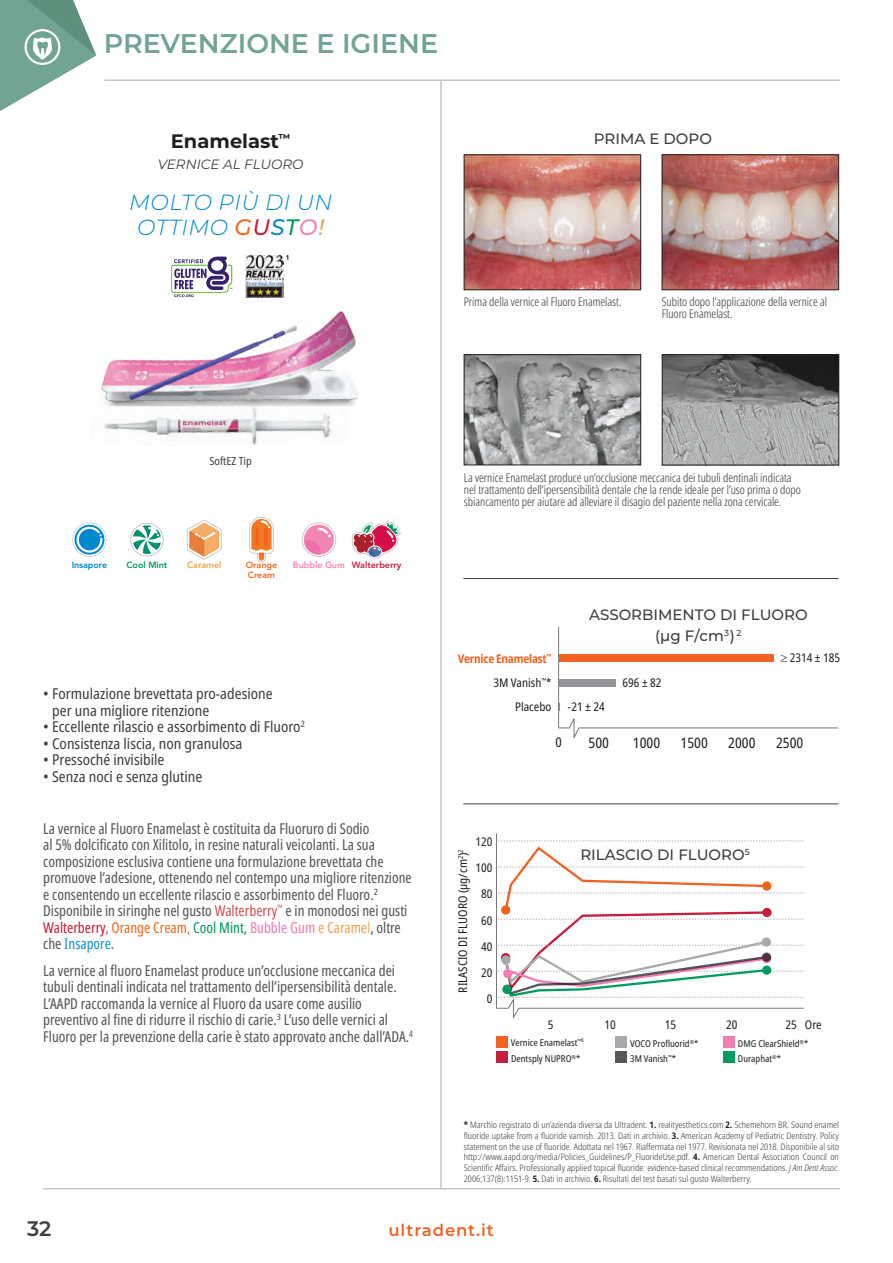
<style>
.page{position:relative;width:893px;height:1263px;background:#fff}
.page>*{position:absolute;margin:0;border:0;box-sizing:border-box;transform-origin:0 0}
.t1{font:600 27px "Montserrat";color:#71a492}
.t2{font:italic 300 21.9px/25.2px "Montserrat";letter-spacing:.02em;color:#0088ce;text-align:center}
.t3{font:600 21px "Montserrat";color:#3e3e3f}
.t4{font:700 19.5px "Montserrat";color:#231f20}
.t5{font:600 16.5px "Montserrat";letter-spacing:.05em;color:#f26221}
.t6{font:extra-condensed 15px/16.5px "Noto Sans";color:#57585a}
.t7{font:condensed 15px/16.5px "Noto Sans";color:#3e3e3f}
.t8{font:500 15px/21px "Montserrat";color:#3e3e3f;text-align:center}
.t9{font:condensed 14.4px "Noto Sans";color:#231f20}
.t10{font:italic 13.5px "Montserrat";color:#3e3e3f}
.t11{font:condensed 13.5px "Noto Sans";color:#231f20}
.t12{font:300 extra-condensed 12px/12px "Noto Sans";color:#3e3e3f}
.t13{font:condensed 12px "Noto Sans";color:#231f20}
.t14{font:700 condensed 12px "Noto Sans";letter-spacing:-.02em;color:#f26221}
.t15{font:condensed 11.25px "Noto Sans";color:#3e3e3f}
.t16{font:condensed 9.45px/14.9px "Noto Sans";color:#231f20}
.t17{font:300 condensed 9px/10.8px "Noto Sans";color:#3e3e3f;text-align:justify}
.t18{font:800 9px "Avenir LT Std";letter-spacing:-.005em;color:#f36a21}
.t19{font:800 9px "Avenir LT Std";letter-spacing:-.005em;color:#c51f3d}
.t20{font:800 9px "Avenir LT Std";letter-spacing:-.005em;color:#f287b6}
.t21{font:800 9px "Avenir LT Std";letter-spacing:-.005em;color:#0088ce}
.t22{font:800 9px "Avenir LT Std";letter-spacing:-.005em;color:#029d5e}
.t23{font:800 9px "Avenir LT Std";letter-spacing:-.005em;color:#f4a052}
.t24{font:700 condensed 7.05px "Noto Sans";color:#231f20}
.s1{font-weight:500;font-size:22.35px;color:#f36a21}
.s2{font-weight:500;font-size:22.35px;color:#c51f3d}
.s3{font-weight:500;font-size:22.35px}
.s4{font-weight:500;font-size:22.35px;color:#029d5e}
.s5{font-weight:500;font-size:22.35px;color:#f287b6}
.s6{font-weight:500;font-size:22.35px;color:#f4a052}
.s7{color:#cf5457}
.s8{color:#c51f3d}
.s9{color:#f36a21}
.s10{color:#029d5e}
.s11{color:#f17fb1}
.s12{color:#f4a052}
.s13{color:#f7b171}
.s14{color:#1097d6}
.s15{font-weight:700;color:#231f20}
.s16{font-style:italic}
</style>
<div class="page">
<svg style="left:0;top:0;width:96px;height:111px"></svg>
<hr style="left:441px;top:81px;width:1px;height:1107px;background:#a8a9ad">
<hr style="left:104px;top:80px;width:736px;height:1px;background:#a8a9ad">
<hr style="left:43px;top:1188px;width:797px;height:1px;background:#a8a9ad">
<div style="left:496px;top:1036px;width:12px;height:12px;background:#f26221"></div>
<div style="left:496px;top:1051px;width:12px;height:12px;background:#c51f3d"></div>
<div style="left:615px;top:1036px;width:12px;height:12px;background:#a8a9ad"></div>
<div style="left:615px;top:1051px;width:12px;height:12px;background:#57585a"></div>
<div style="left:723px;top:1036px;width:11px;height:12px;background:#f17fb1"></div>
<div style="left:723px;top:1051px;width:11px;height:12px;background:#029d5e"></div>
<svg style="left:496px;top:841px;width:308px;height:177px"></svg>
<hr style="left:496px;top:833px;width:1px;height:175px;background:#76787b">
<svg style="left:464px;top:354px;width:177px;height:111px;background:#9b9b9c"></svg>
<svg style="left:662px;top:354px;width:177px;height:111px;background:#888989"></svg>
<img style="left:464px;top:154px;width:177px;height:136px">
<img style="left:662px;top:154px;width:177px;height:136px">
<svg style="left:302px;top:522px;width:34px;height:35px"></svg>
<svg style="left:72px;top:523px;width:35px;height:34px"></svg>
<svg style="left:130px;top:523px;width:34px;height:33px"></svg>
<svg style="left:187px;top:520px;width:35px;height:40px"></svg>
<svg style="left:249px;top:517px;width:25px;height:46px"></svg>
<svg style="left:352px;top:521px;width:49px;height:38px"></svg>
<hr style="left:463px;top:804px;width:375px;height:1px;background:#3e3e3f">
<hr style="left:463px;top:578px;width:375px;height:1px;background:#3e3e3f">
<svg style="left:171px;top:256px;width:61px;height:41px"></svg>
<svg style="left:558px;top:717px;width:280px;height:21px"></svg>
<div style="left:559px;top:654px;width:214px;height:8px;background:#f26221"></div>
<div style="left:559px;top:679px;width:56px;height:8px;background:#939598"></div>
<hr style="left:558px;top:627px;width:1px;height:101px;background:#76787b">
<img style="left:245px;top:255px;width:39px;height:42px">
<img style="left:104px;top:406px;width:229px;height:39px">
<img style="left:101px;top:311px;width:257px;height:95px">
<h1 class="t1" style="left:104px;top:24px;width:336px">PREVENZIONE E IGIENE</h1>
<h3 class="t4" style="left:171px;top:127px;width:121px">Enamelast<sup>™</sup></h3>
<p class="t10" style="left:158px;top:155px;width:147px">VERNICE AL FLUORO</p>
<h2 class="t2" style="left:129px;top:188px;width:204px">MOLTO PIÙ DI UN<br>OTTIMO <span class="s1">G</span><span class="s2">U</span><span class="s3">S</span><span class="s4">T</span><span class="s5">O</span><span class="s6">!</span></h2>
<p class="t24" style="left:286px;top:252px;width:5px">1</p>
<p class="t8" style="left:594px;top:128px;width:120px">PRIMA E DOPO</p>
<p class="t12" style="left:464px;top:296px;width:159px">Prima della vernice al Fluoro Enamelast.</p>
<p class="t12" style="left:662px;top:296px;width:167px">Subito dopo l’applicazione della vernice al<br>Fluoro Enamelast.</p>
<p class="t15" style="left:209px;top:453px;width:44px">SoftEZ Tip</p>
<p class="t21" style="left:72px;top:560px;width:37px">Insapore</p>
<p class="t22" style="left:126px;top:560px;width:42px">Cool Mint</p>
<p class="t18" style="left:246px;top:560px;width:33px">Orange</p>
<p class="t20" style="left:293px;top:560px;width:53px">Bubble Gum</p>
<p class="t18" style="left:248px;top:569px;width:29px">Cream</p>
<p class="t23" style="left:187px;top:560px;width:36px">Caramel</p>
<p class="t19" style="left:352px;top:560px;width:51px">Walterberry</p>
<p class="t7" style="left:52px;top:686px;width:222px;text-indent:-9px">• Formulazione brevettata pro-adesione per una migliore ritenzione</p>
<p class="t7" style="left:43px;top:719px;width:263px">• Eccellente rilascio e assorbimento di Fluoro<sup>2</sup></p>
<p class="t7" style="left:43px;top:736px;width:201px">• Consistenza liscia, non granulosa</p>
<p class="t7" style="left:43px;top:752px;width:123px">• Pressoché invisibile</p>
<p class="t7" style="left:43px;top:769px;width:161px">• Senza noci e senza glutine</p>
<p class="t6" style="left:43px;top:820px;width:370px">La vernice al Fluoro Enamelast è costituita da Fluoruro di Sodio<br>al 5% dolcificato con Xilitolo, in resine naturali veicolanti. La sua composizione esclusiva contiene una formulazione brevettata che promuove l’adesione, ottenendo nel contempo una migliore ritenzione e consentendo un eccellente rilascio e assorbimento del Fluoro.<sup>2<br></sup>Disponibile in siringhe nel gusto <span class="s7">Walterberry</span><sup>™</sup> e in monodosi nei gusti <span class="s8">Walterberry</span><span class="s7">,</span> <span class="s9">Orange Cream,</span> <span class="s10">Cool Mint,</span> <span class="s11">Bubble Gum</span> <span class="s12">e Carame</span><span class="s13">l</span>, oltre che <span class="s14">Insapore</span>.</p>
<p class="t6" style="left:43px;top:962px;width:371px">La vernice al fluoro Enamelast produce un’occlusione meccanica dei tubuli dentinali indicata nel trattamento dell’ipersensibilità dentale.<br>L’AAPD raccomanda la vernice al Fluoro da usare come ausilio preventivo al fine di ridurre il rischio di carie.<sup>3</sup> L’uso delle vernici al Fluoro per la prevenzione della carie è stato approvato anche dall’ADA.<sup>4</sup></p>
<p class="t12" style="left:464px;top:472px;width:339px">La vernice Enamelast produce un’occlusione meccanica dei tubuli dentinali indicata nel trattamento dell’ipersensibilità dentale che la rende ideale per l’uso prima o dopo sbiancamento per aiutare ad alleviare il disagio del paziente nella zona cervicale.</p>
<p class="t8" style="left:589px;top:604px;width:220px">ASSORBIMENTO DI FLUORO (µg F/cm<sup>3</sup>) <sup>2</sup></p>
<p class="t14" style="left:458px;top:650px;width:95px">Vernice Enamelast<sup>™</sup></p>
<p class="t13" style="left:781px;top:650px;width:61px">≥ 2314 ± 185</p>
<p class="t13" style="left:493px;top:674px;width:60px">3M Vanish<sup>™</sup>*</p>
<p class="t13" style="left:622px;top:674px;width:40px">696 ± 82</p>
<p class="t13" style="left:515px;top:698px;width:38px">Placebo</p>
<p class="t13" style="left:568px;top:698px;width:38px">-21 ± 24</p>
<p class="t9" style="left:589px;top:733px;width:22px">500</p>
<p class="t9" style="left:633px;top:733px;width:29px">1000</p>
<p class="t9" style="left:681px;top:733px;width:29px">1500</p>
<p class="t9" style="left:728px;top:733px;width:29px">2000</p>
<p class="t9" style="left:776px;top:733px;width:29px">2500</p>
<p class="t11" style="left:556px;top:733px;width:8px">0</p>
<p class="t13" style="left:476px;top:833px;width:18px">120</p>
<p class="t13" style="left:455px;top:992px;width:145px;rotate:-90deg">RILASCIO DI FLUORO (µg/cm<sup>2</sup>)<sup>2</sup></p>
<p class="t13" style="left:476px;top:860px;width:18px">100</p>
<p class="t13" style="left:481px;top:886px;width:13px">80</p>
<p class="t13" style="left:481px;top:912px;width:13px">60</p>
<p class="t13" style="left:481px;top:938px;width:13px">40</p>
<p class="t13" style="left:481px;top:964px;width:13px">20</p>
<p class="t13" style="left:487px;top:990px;width:7px">0</p>
<p class="t8" style="left:580px;top:843px;width:171px">RILASCIO DI FLUORO<sup>5</sup></p>
<p class="t13" style="left:548px;top:1016px;width:7px">5</p>
<p class="t13" style="left:604px;top:1016px;width:13px">10</p>
<p class="t13" style="left:665px;top:1016px;width:13px">15</p>
<p class="t13" style="left:726px;top:1016px;width:13px">20</p>
<p class="t13" style="left:785px;top:1016px;width:38px">25 Ore</p>
<p class="t16" style="left:511px;top:1036px;width:74px">Vernice Enamelast<sup>™6</sup></p>
<p class="t16" style="left:511px;top:1051px;width:71px">Dentsply NUPRO<sup>®</sup>*</p>
<p class="t16" style="left:630px;top:1036px;width:70px">VOCO Profluorid<sup>®</sup>*<br>3M Vanish<sup>™</sup>*</p>
<p class="t16" style="left:738px;top:1036px;width:72px">DMG ClearShield<sup>®</sup>*<br>Duraphat<sup>®</sup>*</p>
<p class="t17" style="left:464px;top:1119px;width:377px"><span class="s15">*</span> Marchio registrato di un’azienda diversa da Ultradent. <span class="s15">1.</span> realityesthetics.com <span class="s15">2.</span> Schemehorn BR. Sound enamel fluoride uptake from a fluoride varnish. 2013. Dati in archivio. <span class="s15">3.</span> American Academy of Pediatric Dentistry. Policy statement on the use of fluoride. Adottata nel 1967. Riaffermata nel 1977. Revisionata nel 2018. Disponibile al sito http://www.aapd.org/media/Policies_Guidelines/P_FluorideUse.pdf. <span class="s15">4.</span> American Dental Association Council on Scientific Affairs. Professionally applied topical fluoride: evidence-based clinical recommendations. <span class="s16">J Am Dent Assoc.<br></span>2006;137(8):1151-9. <span class="s15">5.</span> Dati in archivio. <span class="s15">6.</span> Risultati del test basati sul gusto Walterberry.</p>
<h3 class="t3" style="left:27px;top:1213px;width:26px">32</h3>
<p class="t5" style="left:388px;top:1219px;width:107px">ultradent.it</p>
</div>
